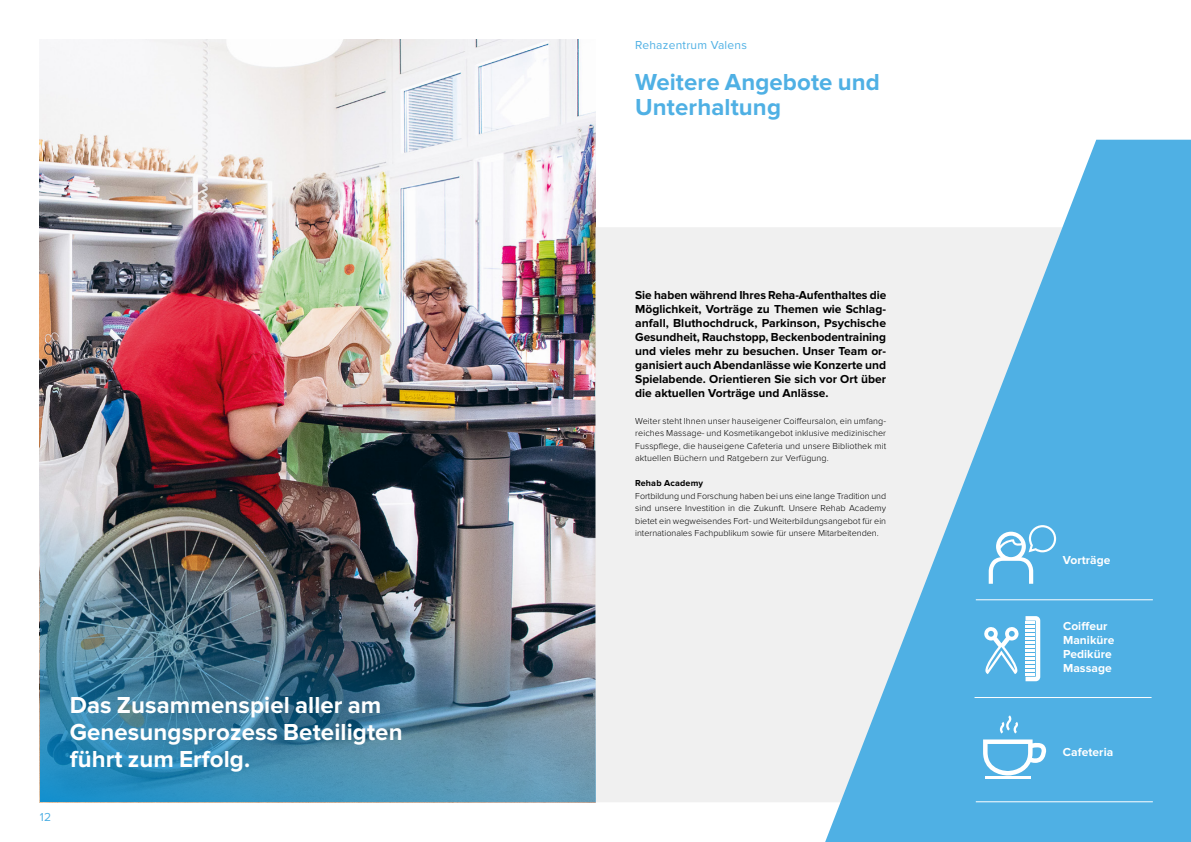
<style>
.page{position:relative;width:1191px;height:842px;background:#fff}
.page>*{position:absolute;margin:0;border:0;box-sizing:border-box;transform-origin:0 0}
.t1{font:700 24px/27px "Proxima Nova";letter-spacing:.005em;color:#fff}
.t2{font:700 24px/25px "Proxima Nova";letter-spacing:.005em;color:#4fb0e4}
.t3{font:700 12px/14px "Proxima Nova";color:#000;text-align:justify}
.t4{font:700 12px/14px "Proxima Nova";letter-spacing:.005em;color:#fff}
.t5{font:12px "Proxima Nova";letter-spacing:.02em;color:#4fb0e4}
.t6{font:300 9px/12.5px "Proxima Nova";color:#000;text-align:justify}
.t7{font:700 9px "Proxima Nova";letter-spacing:.015em;color:#000}
</style>
<div class="page">
<div style="left:595px;top:227px;width:230px;height:575px;background:#f0f0f0"></div>
<svg style="left:825px;top:140px;width:366px;height:702px;fill:#4fb0e4"></svg>
<img style="left:40px;top:40px;width:555px;height:762px">
<svg style="left:983px;top:627px;width:36px;height:47px"></svg>
<svg style="left:1025px;top:616px;width:15px;height:65px"></svg>
<hr style="left:975px;top:801px;width:177px;height:1px;background:#fff">
<hr style="left:975px;top:599px;width:177px;height:1px;background:#fff">
<hr style="left:974px;top:697px;width:177px;height:1px;background:#fff">
<svg style="left:988px;top:525px;width:68px;height:59px"></svg>
<svg style="left:983px;top:739px;width:63px;height:36px"></svg>
<hr style="left:985px;top:776px;width:45px;height:3px;background:#fff">
<svg style="left:1000px;top:715px;width:18px;height:18px"></svg>
<h2 class="t5" style="left:40px;top:808px;width:13px">12</h2>
<h1 class="t1" style="left:70px;top:692px;width:334px">Das Zusammenspiel aller am<br>Genesungsprozess Beteiligten führt zum Erfolg.</h1>
<h2 class="t5" style="left:635px;top:36px;width:113px">Rehazentrum Valens</h2>
<h1 class="t2" style="left:635px;top:70px;width:246px">Weitere Angebote und<br>Unterhaltung</h1>
<p class="t3" style="left:635px;top:288px;width:253px">Sie haben während Ihres Reha-Aufenthaltes die Möglichkeit, Vorträge zu Themen wie Schlag&shy;anfall, Bluthochdruck, Parkinson, Psychische Gesundheit, Rauchstopp, Beckenbodentraining und vieles mehr zu besuchen. Unser Team or&shy;ganisiert auch Abendanlässe wie Konzerte und Spielabende. Orientieren Sie sich vor Ort über die aktuellen Vorträge und Anlässe.</p>
<p class="t6" style="left:635px;top:415px;width:252px">Weiter steht Ihnen unser hauseigener Coiffeursalon, ein umfang&shy;reiches Massage- und Kosmetikangebot inklusive medizinischer Fusspflege, die hauseigene Cafeteria und unsere Bibliothek mit aktuellen Büchern und Ratgebern zur Verfügung.</p>
<p class="t7" style="left:635px;top:478px;width:69px">Rehab Academy</p>
<p class="t6" style="left:635px;top:490px;width:252px">Fortbildung und Forschung haben bei uns eine lange Tradition und sind unsere Investition in die Zukunft. Unsere Rehab Academy bietet ein wegweisendes Fort- und Weiterbildungsangebot für ein internationales Fachpublikum sowie für unsere Mitarbeitenden.</p>
<h2 class="t4" style="left:1063px;top:553px;width:49px">Vorträge</h2>
<h2 class="t4" style="left:1063px;top:619px;width:53px">Coiffeur<br>Maniküre<br>Pediküre<br>Massage</h2>
<h2 class="t4" style="left:1063px;top:745px;width:52px">Cafeteria</h2>
</div>
